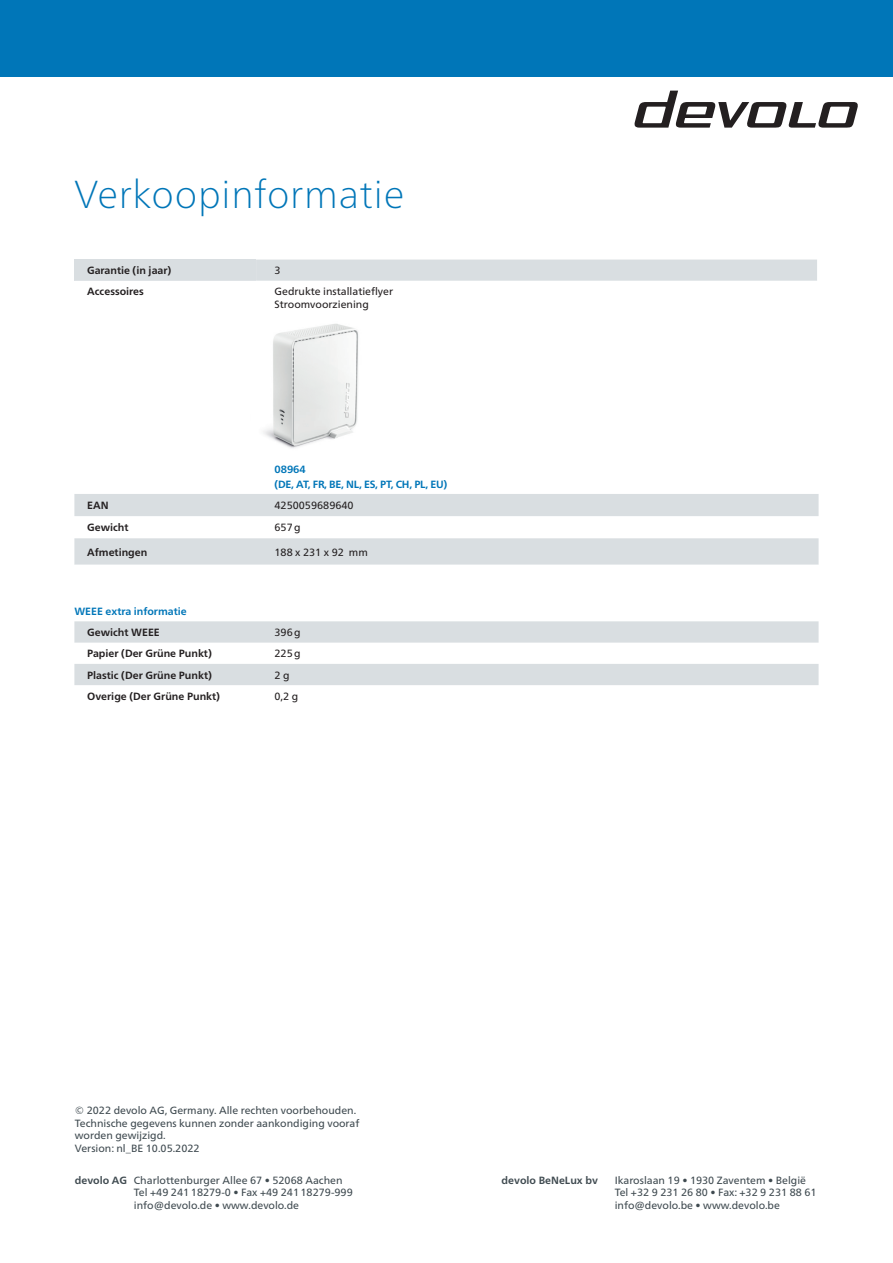
<style>
.page{position:relative;width:893px;height:1263px;background:#fff}
.page>*{position:absolute;margin:0;border:0;box-sizing:border-box;transform-origin:0 0}
.t1{font:100 39px "Frutiger Neue LTW1 G";letter-spacing:.02em;color:#0076b8}
.t2{font:10.5px/12.6px "Frutiger Neue LTW1 G";color:#3f4a50}
.t3{font:700 10.5px "Frutiger Neue LTW1 G";color:#231f20}
.t4{font:10.5px/12.6px "Frutiger Neue LTW1 G";color:#231f20}
.t5{font:700 10.5px/15px "Frutiger Neue LTW1 G";letter-spacing:-.02em;color:#0076b8}
.t6{font:700 10.5px "Frutiger Neue LTW1 G";color:#0076b8}
.t7{font:700 10.5px "Frutiger Neue LTW1 G";color:#3f4a50}
.s1{font-weight:700}
</style>
<div class="page">
<img style="left:263px;top:324px;width:96px;height:124px">
<div style="left:0;top:0;width:893px;height:77px;background:#0076b8"></div>
<svg style="left:634px;top:91px;width:224px;height:37px"></svg>
<svg style="left:74px;top:494px;width:745px;height:191px;fill:#d9dee1"></svg>
<svg style="left:74px;top:565px;width:745px;height:26px"></svg>
<div style="left:74px;top:260px;width:743px;height:21px;background:#d9dee1"></div>
<h1 class="t1" style="left:74px;top:167px;width:331px">Verkoopinformatie</h1>
<p class="t3" style="left:87px;top:263px;width:86px">Garantie (in jaar)</p>
<p class="t4" style="left:275px;top:263px;width:8px">3</p>
<p class="t3" style="left:87px;top:284px;width:58px">Accessoires</p>
<p class="t4" style="left:275px;top:284px;width:120px">Gedrukte installatieflyer<br>Stroomvoorziening</p>
<p class="t5" style="left:275px;top:461px;width:174px">08964<br>(DE, AT, FR, BE, NL, ES, PT, CH, PL, EU)</p>
<p class="t3" style="left:87px;top:498px;width:23px">EAN</p>
<p class="t4" style="left:275px;top:498px;width:81px">4250059689640</p>
<p class="t3" style="left:87px;top:520px;width:43px">Gewicht</p>
<p class="t4" style="left:275px;top:520px;width:28px">657 g</p>
<p class="t3" style="left:87px;top:544px;width:62px">Afmetingen</p>
<p class="t4" style="left:275px;top:545px;width:95px">188 x 231 x 92 mm</p>
<p class="t6" style="left:74px;top:604px;width:114px">WEEE extra informatie</p>
<p class="t3" style="left:87px;top:625px;width:74px">Gewicht WEEE</p>
<p class="t4" style="left:275px;top:625px;width:28px">396 g</p>
<p class="t3" style="left:87px;top:646px;width:126px">Papier (Der Grüne Punkt)</p>
<p class="t4" style="left:275px;top:646px;width:28px">225 g</p>
<p class="t3" style="left:87px;top:667px;width:126px">Plastic (Der Grüne Punkt)</p>
<p class="t4" style="left:275px;top:668px;width:17px">2 g</p>
<p class="t3" style="left:87px;top:688px;width:134px">Overige (Der Grüne Punkt)</p>
<p class="t4" style="left:275px;top:689px;width:25px">0,2 g</p>
<p class="t2" style="left:75px;top:1103px;width:286px">© 2022 devolo AG, Germany. Alle rechten voorbehouden.<br>Technische gegevens kunnen zonder aankondiging vooraf worden gewĳzigd.<br>Version: nl_BE 10.05.2022</p>
<p class="t2" style="left:134px;top:1173px;width:220px;text-indent:-59px"><span class="s1">devolo AG</span> Charlottenburger Allee 67 • 52068 Aachen<br>Tel +49 241 18279-0 • Fax +49 241 18279-999 info@devolo.de • www.devolo.de</p>
<p class="t7" style="left:502px;top:1172px;width:98px">devolo BeNeLux bv</p>
<p class="t2" style="left:615px;top:1173px;width:203px">Ikaroslaan 19 • 1930 Zaventem • België<br>Tel +32 9 231 26 80 • Fax: +32 9 231 88 61 info@devolo.be • www.devolo.be</p>
</div>
